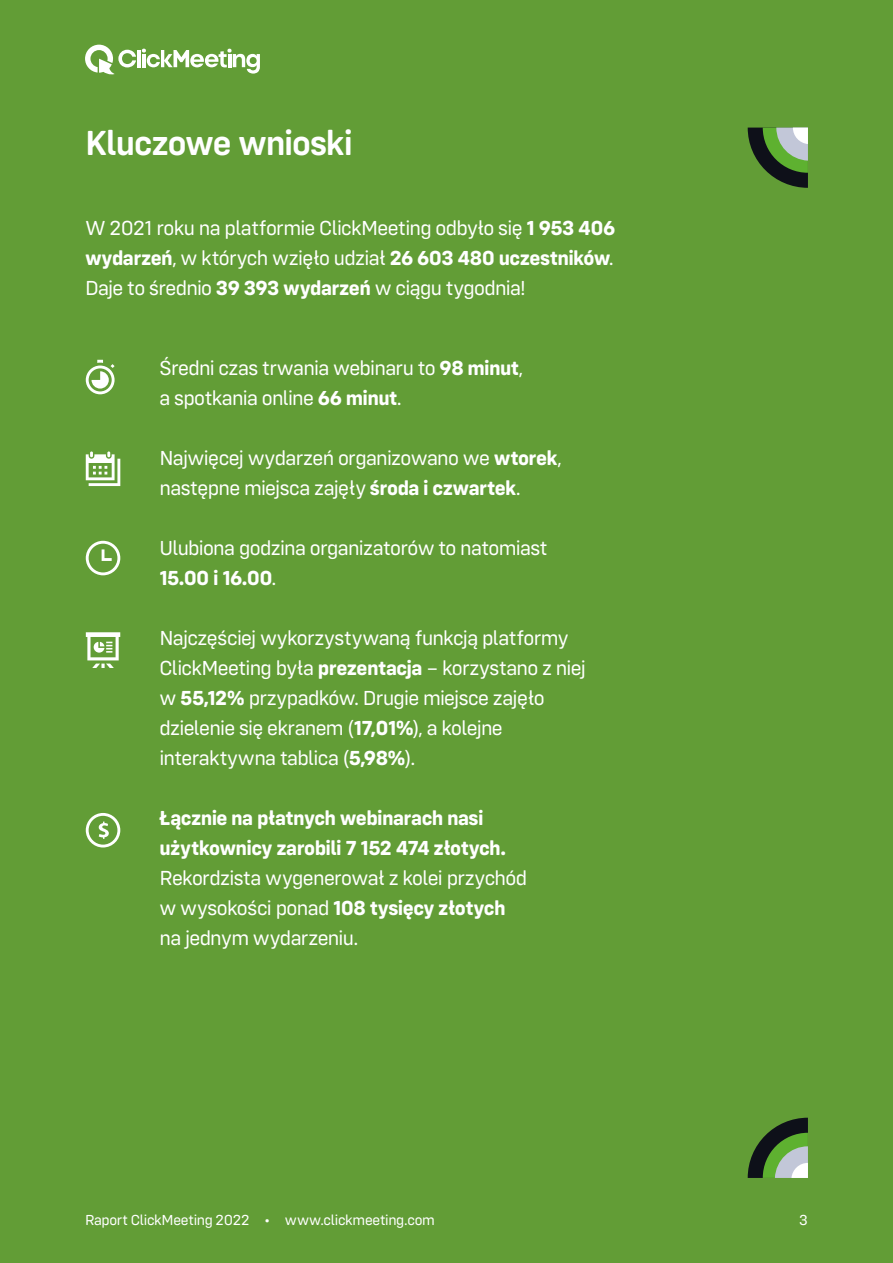
<style>
.page{position:relative;width:893px;height:1263px;background:#629d36}
.page>*{position:absolute;margin:0;border:0;box-sizing:border-box;transform-origin:0 0}
.t1{font:600 36px "Config Rounded";letter-spacing:-.03em;color:#fff}
.t2{font:21px/30px "Config Rounded";letter-spacing:-.03em;color:#fff}
.t3{font:700 21px/30px "Config Rounded";letter-spacing:-.03em;color:#fff}
.t4{font:15px "Config Rounded";letter-spacing:-.02em;color:#fff}
.s1{font-weight:700}
</style>
<div class="page">
<svg style="left:85px;top:45px;width:51px;height:30px"></svg>
<hr style="left:137px;top:50px;width:4px;height:17px;background:#fff">
<svg style="left:142px;top:49px;width:118px;height:25px"></svg>
<svg style="left:86px;top:451px;width:34px;height:35px"></svg>
<svg style="left:86px;top:813px;width:34px;height:34px"></svg>
<svg style="left:86px;top:541px;width:34px;height:34px"></svg>
<svg style="left:86px;top:632px;width:34px;height:35px"></svg>
<svg style="left:86px;top:360px;width:29px;height:34px"></svg>
<svg style="left:748px;top:128px;width:60px;height:60px"></svg>
<svg style="left:748px;top:1118px;width:60px;height:60px"></svg>
<h1 class="t1" style="left:85px;top:122px;width:269px">Kluczowe wnioski</h1>
<p class="t2" style="left:85px;top:213px;width:532px;text-align:justify">W 2021 roku na platformie ClickMeeting odbyło się <span class="s1">1 953 406 wydarzeń</span>, w których wzięło udział <span class="s1">26 603 480 uczestników</span>.<br>Daje to średnio <span class="s1">39 393 wydarzeń</span> w ciągu tygodnia!</p>
<p class="t2" style="left:159px;top:353px;width:365px">Średni czas trwania webinaru to <span class="s1">98 minut</span>, a spotkania online <span class="s1">66 minut</span>.</p>
<p class="t2" style="left:159px;top:443px;width:404px">Najwięcej wydarzeń organizowano we <span class="s1">wtorek</span>, następne miejsca zajęły <span class="s1">środa i czwartek</span>.</p>
<p class="t2" style="left:159px;top:533px;width:390px">Ulubiona godzina organizatorów to natomiast<br><span class="s1">15.00 i 16.00</span>.</p>
<p class="t2" style="left:159px;top:623px;width:428px">Najczęściej wykorzystywaną funkcją platformy ClickMeeting była <span class="s1">prezentacja</span> – korzystano z niej w <span class="s1">55,12%</span> przypadków. Drugie miejsce zajęło dzielenie się ekranem (<span class="s1">17,01%</span>), a kolejne interaktywna tablica (<span class="s1">5,98%</span>).</p>
<p class="t3" style="left:159px;top:803px;width:348px">Łącznie na płatnych webinarach nasi użytkownicy zarobili 7 152 474 złotych.</p>
<p class="t2" style="left:159px;top:863px;width:369px">Rekordzista wygenerował z kolei przychód w wysokości ponad <span class="s1">108 tysięcy złotych </span>na jednym wydarzeniu.</p>
<p class="t4" style="left:85px;top:1212px;width:351px">Raport ClickMeeting 2022 • www.clickmeeting.com</p>
<p class="t4" style="left:799px;top:1212px;width:10px">3</p>
</div>
